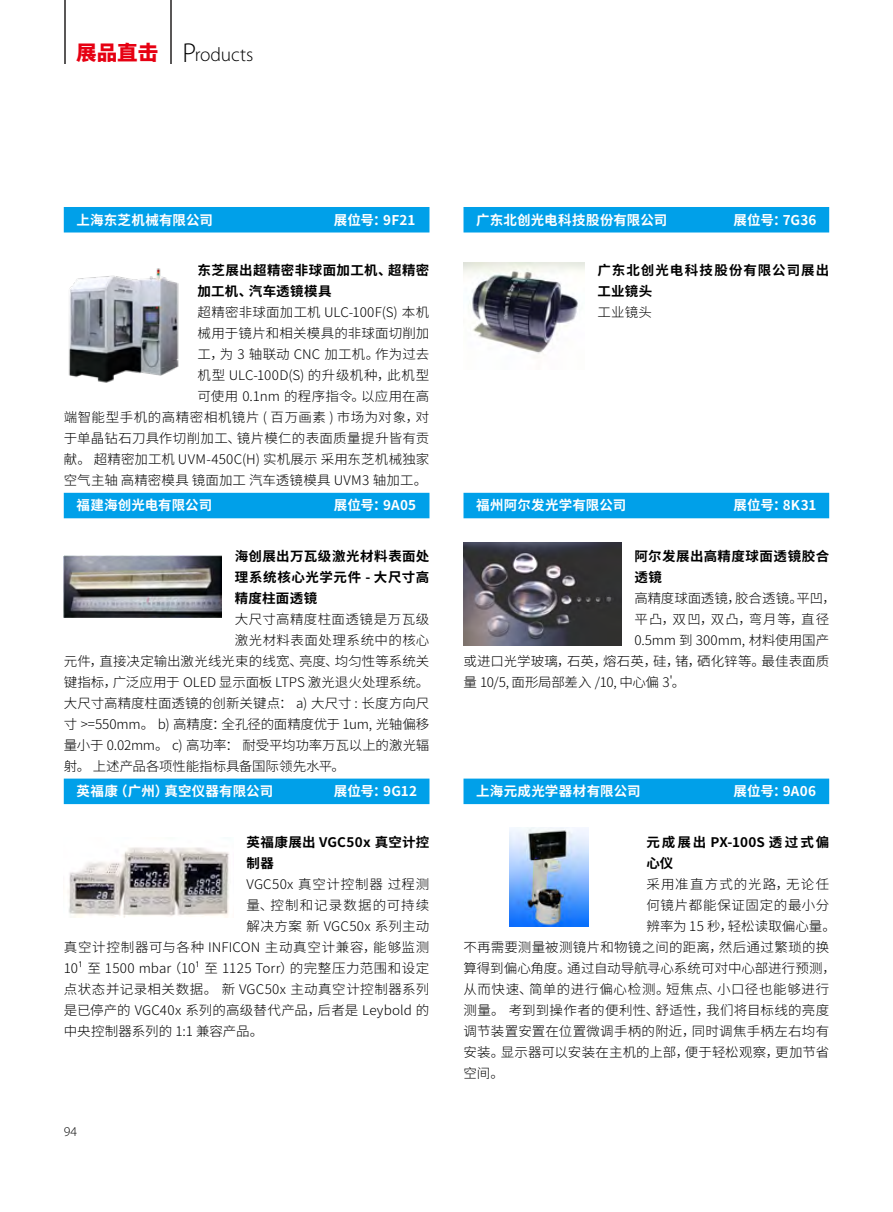
<style>
.page{position:relative;width:893px;height:1212px;background:#fff}
.page>*{position:absolute;margin:0;border:0;box-sizing:border-box;transform-origin:0 0}
.t1{font:300 19.5px "Myriad Pro";letter-spacing:-.005em;color:#000}
.t2{font:700 13.5px "Source Han Sans CN";letter-spacing:.01em;color:#fff}
.t3{font:300 13.5px "Myriad Pro";color:#000}
.t4{font:300 13.2px/21px "Source Han Sans CN";letter-spacing:.015em;color:#000;text-align:right}
.t5{font:700 13.2px/21px "Source Han Sans CN";letter-spacing:.035em;color:#000}
.t6{font:300 13.2px "Source Han Sans CN";letter-spacing:-.01em;color:#000}
.t7{font:300 13.2px "Source Han Sans CN";letter-spacing:-.005em;color:#000}
.t8{font:300 13.2px "Source Han Sans CN";letter-spacing:.04em;color:#000}
.t9{font:300 13.2px "Source Han Sans CN";letter-spacing:-.02em;color:#000}
.t10{font:300 13.2px "Source Han Sans CN";letter-spacing:.035em;color:#000}
.t11{font:300 13.2px "Source Han Sans CN";letter-spacing:.05em;color:#000}
.t12{font:300 13.2px "Source Han Sans CN";letter-spacing:-.03em;color:#000}
.t13{font:700 13.2px/21px "Source Han Sans CN";letter-spacing:.07em;color:#000}
.t14{font:700 13.2px/21px "Source Han Sans CN";letter-spacing:.135em;color:#000}
.t15{font:300 13.2px "Source Han Sans CN";letter-spacing:-.015em;color:#000}
.t16{font:300 13.2px "Source Han Sans CN";letter-spacing:.085em;color:#000}
.t17{font:300 13.2px "Source Han Sans CN";letter-spacing:.08em;color:#000}
.t18{font:300 13.2px "Source Han Sans CN";letter-spacing:.09em;color:#000}
.t19{font:300 13.2px "Source Han Sans CN";letter-spacing:.045em;color:#000}
.s1{font-family:"Source Han Sans CN";font-weight:800;font-size:20.25px;color:#e60012}
.s2{font-size:27.45px}
</style>
<div class="page">
<hr style="left:64px;top:0;width:1px;height:64px;background:#595757">
<hr style="left:171px;top:0;width:1px;height:64px;background:#595757">
<div style="left:64px;top:207px;width:365px;height:25px;background:#00a0e9"></div>
<div style="left:64px;top:493px;width:365px;height:25px;background:#00a0e9"></div>
<div style="left:64px;top:778px;width:365px;height:26px;background:#00a0e9"></div>
<img style="left:68px;top:268px;width:111px;height:115px">
<img style="left:64px;top:555px;width:158px;height:62px">
<img style="left:68px;top:847px;width:161px;height:71px">
<div style="left:463px;top:207px;width:366px;height:25px;background:#00a0e9"></div>
<div style="left:463px;top:493px;width:366px;height:25px;background:#00a0e9"></div>
<div style="left:463px;top:778px;width:366px;height:26px;background:#00a0e9"></div>
<img style="left:463px;top:262px;width:122px;height:92px">
<img style="left:463px;top:542px;width:159px;height:103px">
<img style="left:510px;top:827px;width:78px;height:100px">
<h1 class="t1" style="left:76px;top:43px;width:179px"><span class="s1">展品直击</span> <span class="s2">P</span>roducts</h1>
<p class="t2" style="left:77px;top:212px;width:138px">上海东芝机械有限公司</p>
<p class="t2" style="left:334px;top:212px;width:83px">展位号：9F21</p>
<p class="t5" style="left:198px;top:260px;width:233px">东芝展出超精密非球面加工机、超精密加工机、汽车透镜模具</p>
<p class="t4" style="left:64px;top:302px;width:367px">超精密非球面加工机 ULC-100F(S) 本机<br>械用于镜片和相关模具的非球面切削加<br>工，为 3 轴联动 CNC 加工机。作为过去<br>机型 ULC-100D(S) 的升级机种，此机型<br>可使用 0.1nm 的程序指令。以应用在高<br>端智能型手机的高精密相机镜片 ( 百万画素 ) 市场为对象，对于单晶钻石刀具作切削加工、镜片模仁的表面质量提升皆有贡献。 超精密加工机 UVM-450C(H) 实机展示 采用东芝机械独家空气主轴 高精密模具 镜面加工 汽车透镜模具 UVM3 轴加工。</p>
<p class="t2" style="left:77px;top:498px;width:137px">福建海创光电有限公司</p>
<p class="t2" style="left:334px;top:498px;width:84px">展位号：9A05</p>
<p class="t5" style="left:235px;top:546px;width:196px;text-align:justify">海创展出万瓦级激光材料表面处理系统核心光学元件 - 大尺寸高精度柱面透镜</p>
<p class="t4" style="left:235px;top:609px;width:196px">大尺寸高精度柱面透镜是万瓦级</p>
<p class="t4" style="left:235px;top:630px;width:196px">激光材料表面处理系统中的核心</p>
<p class="t4" style="left:64px;top:651px;width:367px">元件，直接决定输出激光线光束的线宽、亮度、均匀性等系统关</p>
<p class="t7" style="left:64px;top:674px;width:367px">键指标，广泛应用于 OLED 显示面板 LTPS 激光退火处理系统。</p>
<p class="t4" style="left:64px;top:693px;width:367px">大尺寸高精度柱面透镜的创新关键点： a) 大尺寸 : 长度方向尺</p>
<p class="t9" style="left:64px;top:716px;width:367px">寸 &gt;=550mm。 b) 高精度：全孔径的面精度优于 1um, 光轴偏移</p>
<p class="t6" style="left:64px;top:737px;width:367px">量小于 0.02mm。 c) 高功率： 耐受平均功率万瓦以上的激光辐</p>
<p class="t6" style="left:64px;top:758px;width:283px">射。 上述产品各项性能指标具备国际领先水平。</p>
<p class="t2" style="left:77px;top:783px;width:198px">英福康（广州）真空仪器有限公司</p>
<p class="t2" style="left:334px;top:783px;width:85px">展位号：9G12</p>
<p class="t5" style="left:247px;top:831px;width:184px">英福康展出 VGC50x 真空计控制器</p>
<p class="t8" style="left:247px;top:876px;width:184px">VGC50x 真空计控制器 过程测</p>
<p class="t17" style="left:247px;top:897px;width:184px">量、控制和记录数据的可持续</p>
<p class="t4" style="left:247px;top:915px;width:184px">解决方案 新 VGC50x 系列主动</p>
<p class="t8" style="left:64px;top:939px;width:367px">真空计控制器可与各种 INFICON 主动真空计兼容，能够监测</p>
<p class="t4" style="left:64px;top:957px;width:367px">10¹ 至 1500 mbar（10¹ 至 1125 Torr）的完整压力范围和设定</p>
<p class="t10" style="left:64px;top:981px;width:367px">点状态并记录相关数据。 新 VGC50x 主动真空计控制器系列</p>
<p class="t4" style="left:64px;top:999px;width:367px">是已停产的 VGC40x 系列的高级替代产品，后者是 Leybold 的</p>
<p class="t7" style="left:64px;top:1023px;width:201px">中央控制器系列的 1:1 兼容产品。</p>
<p class="t3" style="left:64px;top:1123px;width:15px">94</p>
<p class="t2" style="left:476px;top:212px;width:193px">广东北创光电科技股份有限公司</p>
<p class="t2" style="left:733px;top:212px;width:84px">展位号：7G36</p>
<p class="t13" style="left:597px;top:260px;width:233px">广东北创光电科技股份有限公司展出工业镜头</p>
<p class="t4" style="left:597px;top:302px;width:56px">工业镜头</p>
<p class="t2" style="left:476px;top:498px;width:152px">福州阿尔发光学有限公司</p>
<p class="t2" style="left:733px;top:498px;width:84px">展位号：8K31</p>
<p class="t5" style="left:634px;top:546px;width:196px">阿尔发展出高精度球面透镜胶合透镜</p>
<p class="t15" style="left:634px;top:590px;width:203px">高精度球面透镜，胶合透镜。平凹，</p>
<p class="t16" style="left:634px;top:611px;width:196px">平凸，双凹，双凸，弯月等，直径</p>
<p class="t6" style="left:634px;top:632px;width:196px">0.5mm 到 300mm, 材料使用国产</p>
<p class="t4" style="left:463px;top:651px;width:367px">或进口光学玻璃，石英，熔石英，硅，锗，硒化锌等。最佳表面质</p>
<p class="t12" style="left:463px;top:674px;width:223px">量 10/5, 面形局部差入 /10, 中心偏 3'。</p>
<p class="t2" style="left:476px;top:783px;width:166px">上海元成光学器材有限公司</p>
<p class="t2" style="left:733px;top:783px;width:84px">展位号：9A06</p>
<p class="t14" style="left:646px;top:831px;width:184px">元成展出 PX-100S 透过式偏心仪</p>
<p class="t18" style="left:646px;top:876px;width:184px">采用准直方式的光路，无论任</p>
<p class="t19" style="left:646px;top:897px;width:184px">何镜片都能保证固定的最小分</p>
<p class="t4" style="left:646px;top:915px;width:191px">辨率为 15 秒，轻松读取偏心量。</p>
<p class="t4" style="left:463px;top:936px;width:367px">不再需要测量被测镜片和物镜之间的距离，然后通过繁琐的换</p>
<p class="t4" style="left:463px;top:957px;width:374px">算得到偏心角度。通过自动导航寻心系统可对中心部进行预测，</p>
<p class="t11" style="left:463px;top:981px;width:367px">从而快速、简单的进行偏心检测。短焦点、小口径也能够进行</p>
<p class="t4" style="left:463px;top:999px;width:367px">测量。 考到到操作者的便利性、舒适性，我们将目标线的亮度</p>
<p class="t4" style="left:463px;top:1020px;width:367px">调节装置安置在位置微调手柄的附近，同时调焦手柄左右均有</p>
<p class="t4" style="left:463px;top:1041px;width:367px">安装。显示器可以安装在主机的上部，便于轻松观察，更加节省</p>
<p class="t4" style="left:463px;top:1062px;width:42px">空间。</p>
</div>
